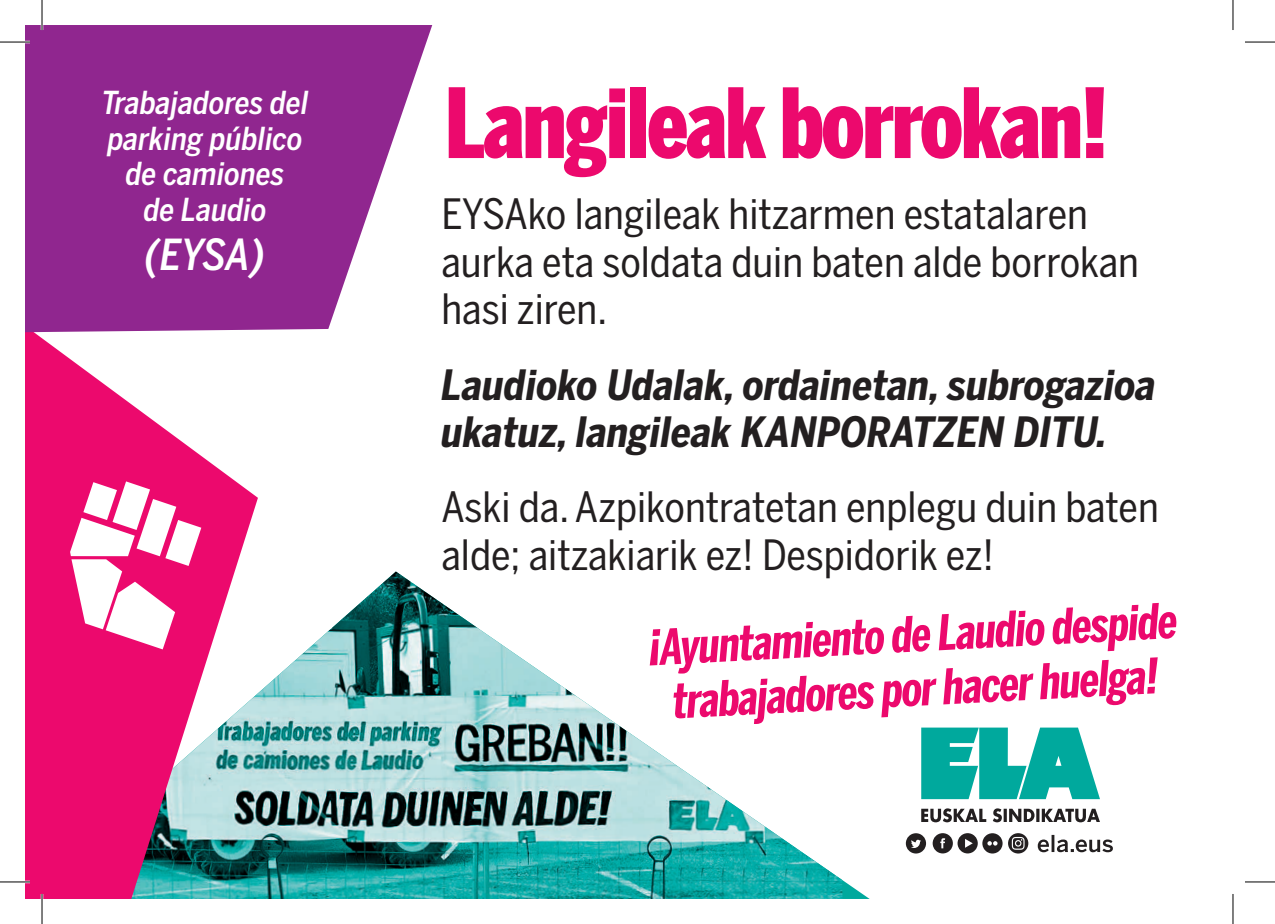
<style>
.page{position:relative;width:1275px;height:924px;background:#fff}
.page>*{position:absolute;margin:0;border:0;box-sizing:border-box;transform-origin:0 0}
.t1{font:900 95.6px "Benton Sans Comp";letter-spacing:-.02em;color:#ec096d}
.t2{font:italic 700 48.4px/54.2px "Benton Sans Comp";color:#ec096d;text-align:center}
.t3{font:italic 500 42.4px "Benton Sans Cond";color:#fff}
.t4{font:41.4px/47.2px "Benton Sans Cond";color:#231f20}
.t5{font:italic 700 41.4px/47.2px "Benton Sans Cond";color:#231f20}
.t6{font:italic 500 31.4px/35.4px "Benton Sans Cond";color:#fff;text-align:center}
</style>
<div class="page">
<img style="left:258px;top:571px;width:584px;height:327px">
<svg style="left:25px;top:332px;width:233px;height:566px;fill:#ec096d"></svg>
<svg style="left:25px;top:25px;width:407px;height:307px;background:#9e429d"></svg>
<svg style="left:921px;top:808px;width:179px;height:14px"></svg>
<svg style="left:921px;top:727px;width:179px;height:71px"></svg>
<svg style="left:906px;top:833px;width:20px;height:20px"></svg>
<svg style="left:932px;top:833px;width:70px;height:20px"></svg>
<svg style="left:1008px;top:833px;width:20px;height:20px"></svg>
<svg style="left:1037px;top:834px;width:76px;height:17px"></svg>
<svg style="left:70px;top:481px;width:131px;height:168px"></svg>
<hr style="left:0;top:41px;width:30px;height:2px;background:#fff">
<hr style="left:0;top:880px;width:30px;height:2px;background:#fff">
<hr style="left:41px;top:0;width:2px;height:30px;background:#fff">
<hr style="left:41px;top:893px;width:2px;height:30px;background:#fff">
<hr style="left:0;top:42px;width:30px;height:1px;background:#000">
<hr style="left:1245px;top:42px;width:30px;height:1px;background:#000">
<hr style="left:0;top:881px;width:30px;height:1px;background:#000">
<hr style="left:1245px;top:881px;width:30px;height:1px;background:#000">
<hr style="left:42px;top:0;width:1px;height:30px;background:#000">
<hr style="left:42px;top:893px;width:1px;height:30px;background:#000">
<hr style="left:1232px;top:0;width:1px;height:30px;background:#000">
<hr style="left:1232px;top:893px;width:1px;height:30px;background:#000">
<p class="t6" style="left:102px;top:85px;width:208px">Trabajadores del parking público de camiones<br>de Laudio</p>
<p class="t3" style="left:145px;top:229px;width:121px">(EYSA)</p>
<p class="t1" style="left:445px;top:68px;width:664px">Langileak borrokan!</p>
<p class="t4" style="left:441px;top:190px;width:699px">EYSAko langileak hitzarmen estatalaren aurka eta soldata duin baten alde borrokan hasi ziren.</p>
<p class="t5" style="left:441px;top:360px;width:716px">Laudioko Udalak, ordainetan, subrogazioa ukatuz, langileak KANPORATZEN DITU.</p>
<p class="t4" style="left:441px;top:483px;width:719px">Aski da. Azpikontratetan enplegu duin baten alde; aitzakiarik ez! Despidorik ez!</p>
<p class="t2" style="left:647px;top:620px;width:531px;rotate:-3deg">¡Ayuntamiento de Laudio despide trabajadores por hacer huelga!</p>
</div>
